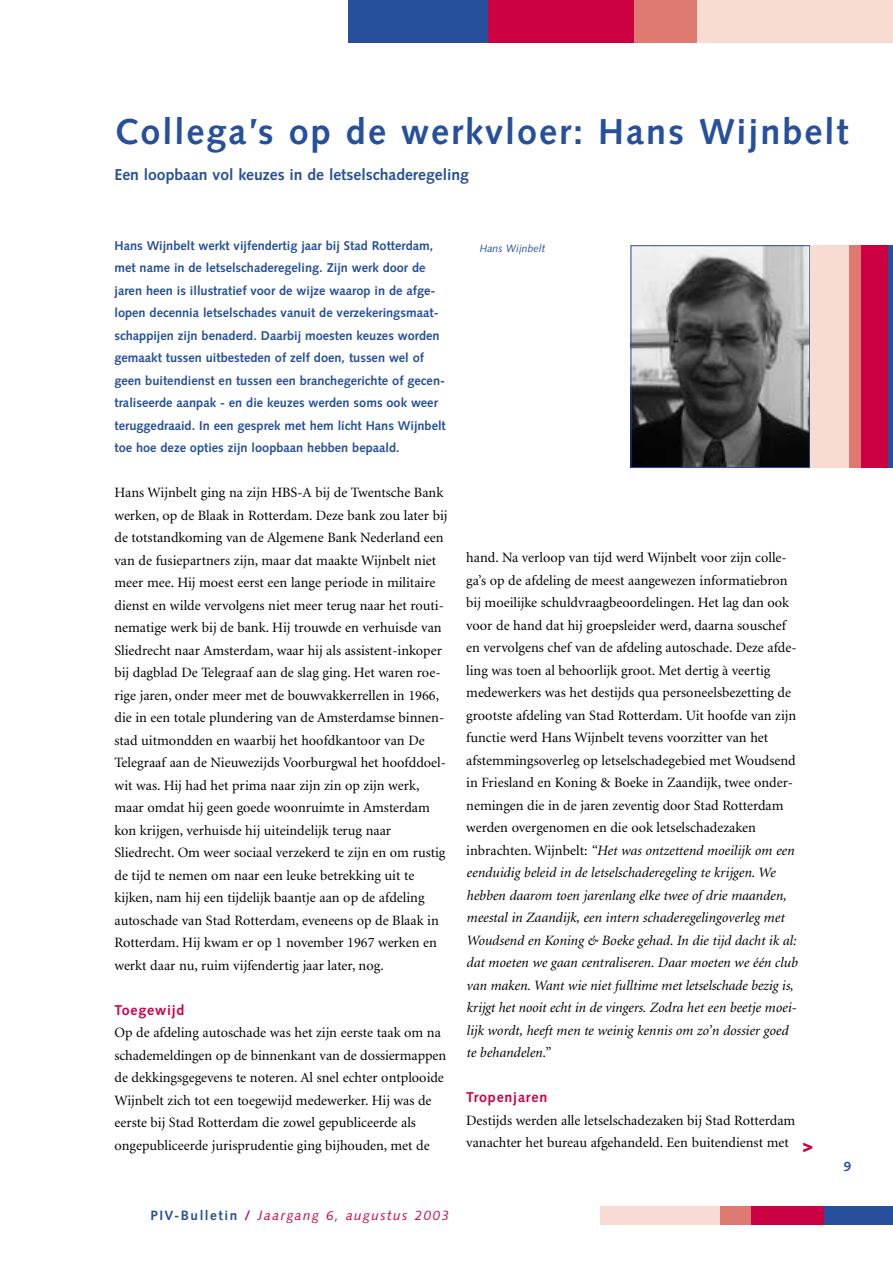
<style>
.page{position:relative;width:893px;height:1262px;background:#fff}
.page>*{position:absolute;margin:0;border:0;box-sizing:border-box;transform-origin:0 0}
.t1{font:700 36px "Syntax";letter-spacing:.055em;color:#26509b}
.t2{font:900 18px "Syntax";color:#cd0044}
.t3{font:700 15.75px "Syntax";color:#26509b}
.t4{font:14.25px/22.5px "Minion";color:#000}
.t5{font:700 14.25px "Syntax";letter-spacing:.055em;color:#cd0044}
.t6{font:italic 13.5px "Syntax";letter-spacing:.11em;color:#cd0044}
.t7{font:700 13.5px "Syntax";color:#26509b}
.t8{font:700 12.75px/22.5px "Syntax";color:#26509b}
.t9{font:italic 10.5px "Syntax";color:#26509b}
.s1{font-style:italic}
.s2{font-weight:700;font-style:normal;color:#26509b}
.s3{font-weight:700;font-style:normal}
</style>
<div class="page">
<div style="left:824px;top:1206px;width:68px;height:18px;background:#26509b"></div>
<div style="left:750px;top:1206px;width:74px;height:18px;background:#cd0044"></div>
<div style="left:717px;top:1206px;width:33px;height:18px;background:#df7a73"></div>
<div style="left:600px;top:1206px;width:119px;height:18px;background:#f8dcd4"></div>
<div style="left:349px;top:0;width:139px;height:43px;background:#26509b"></div>
<div style="left:488px;top:0;width:146px;height:43px;background:#cd0044"></div>
<div style="left:634px;top:0;width:67px;height:43px;background:#df7a73"></div>
<div style="left:697px;top:0;width:195px;height:43px;background:#f8dcd4"></div>
<img style="left:632px;top:247px;width:176px;height:219px">
<div style="left:630px;top:245px;width:180px;height:223px;border:1px solid #26509b"></div>
<div style="left:887px;top:245px;width:5px;height:223px;background:#26509b"></div>
<div style="left:860px;top:245px;width:27px;height:223px;background:#cd0044"></div>
<div style="left:848px;top:245px;width:12px;height:223px;background:#df7a73"></div>
<div style="left:810px;top:245px;width:39px;height:223px;background:#f8dcd4"></div>
<h1 class="t1" style="left:114px;top:117px;width:735px">Collega’s op de werkvloer: Hans Wijnbelt</h1>
<p class="t3" style="left:114px;top:168px;width:356px">Een loopbaan vol keuzes in de letselschaderegeling</p>
<p class="t8" style="left:114px;top:235px;width:320px">Hans Wijnbelt werkt vijfendertig jaar bij Stad Rotterdam,</p>
<p class="t9" style="left:480px;top:244px;width:67px">Hans Wijnbelt</p>
<p class="t8" style="left:114px;top:258px;width:333px">met name in de letselschaderegeling. Zijn werk door de jaren heen is illustratief voor de wijze waarop in de afge&shy;lopen decennia letselschades vanuit de verzekeringsmaat&shy;schappijen zijn benaderd. Daarbij moesten keuzes worden gemaakt tussen uitbesteden of zelf doen, tussen wel of geen buitendienst en tussen een branchegerichte of gecen&shy;traliseerde aanpak - en die keuzes werden soms ook weer teruggedraaid. In een gesprek met hem licht Hans Wijnbelt toe hoe deze opties zijn loopbaan hebben bepaald.</p>
<p class="t4" style="left:114px;top:482px;width:334px">Hans Wijnbelt ging na zijn HBS-A bij de Twentsche Bank werken, op de Blaak in Rotterdam. Deze bank zou later bij de totstandkoming van de Algemene Bank Nederland een van de fusiepartners zijn, maar dat maakte Wijnbelt niet meer mee. Hij moest eerst een lange periode in militaire dienst en wilde vervolgens niet meer terug naar het routi&shy;nematige werk bij de bank. Hij trouwde en verhuisde van Sliedrecht naar Amsterdam, waar hij als assistent-inkoper bij dagblad De Telegraaf aan de slag ging. Het waren roe&shy;rige jaren, onder meer met de bouwvakkerrellen in 1966, die in een totale plundering van de Amsterdamse binnen&shy;stad uitmondden en waarbij het hoofdkantoor van De Telegraaf aan de Nieuwezijds Voorburgwal het hoofddoel&shy;wit was. Hij had het prima naar zijn zin op zijn werk, maar omdat hij geen goede woonruimte in Amsterdam kon krijgen, verhuisde hij uiteindelijk terug naar Sliedrecht. Om weer sociaal verzekerd te zijn en om rustig de tijd te nemen om naar een leuke betrekking uit te kijken, nam hij een tijdelijk baantje aan op de afdeling autoschade van Stad Rotterdam, eveneens op de Blaak in Rotterdam. Hij kwam er op 1 november 1967 werken en werkt daar nu, ruim vijfendertig jaar later, nog.</p>
<p class="t5" style="left:114px;top:1004px;width:71px">Toegewijd</p>
<p class="t4" style="left:114px;top:1022px;width:333px">Op de afdeling autoschade was het zijn eerste taak om na schademeldingen op de binnenkant van de dossiermappen de dekkingsgegevens te noteren. Al snel echter ontplooide Wijnbelt zich tot een toegewijd medewerker. Hij was de eerste bij Stad Rotterdam die zowel gepubliceerde als ongepubliceerde jurisprudentie ging bijhouden, met de</p>
<p class="t4" style="left:466px;top:547px;width:332px">hand. Na verloop van tijd werd Wijnbelt voor zijn colle&shy;ga’s op de afdeling de meest aangewezen informatiebron bij moeilijke schuldvraagbeoordelingen. Het lag dan ook voor de hand dat hij groepsleider werd, daarna souschef en vervolgens chef van de afdeling autoschade. Deze afde&shy;ling was toen al behoorlijk groot. Met dertig à veertig medewerkers was het destijds qua personeelsbezetting de grootste afdeling van Stad Rotterdam. Uit hoofde van zijn functie werd Hans Wijnbelt tevens voorzitter van het afstemmingsoverleg op letselschadegebied met Woudsend in Friesland en Koning &amp; Boeke in Zaandijk, twee onder&shy;nemingen die in de jaren zeventig door Stad Rotterdam werden overgenomen en die ook letselschadezaken inbrachten. Wijnbelt: <span class="s1">“Het was ontzettend moeilijk om een eenduidig beleid in de letselschaderegeling te krijgen. We hebben daarom toen jarenlang elke twee of drie maanden, meestal in Zaandijk, een intern schaderegelingoverleg met Woudsend en Koning &amp; Boeke gehad. In die tijd dacht ik al: dat moeten we gaan centraliseren. Daar moeten we één club van maken. Want wie niet fulltime met letselschade bezig is, krijgt het nooit echt in de vingers. Zodra het een beetje moei&shy;lijk wordt, heeft men te weinig kennis om zo’n dossier goed te behandelen.”</span></p>
<p class="t5" style="left:466px;top:1091px;width:83px">Tropenjaren</p>
<p class="t4" style="left:466px;top:1110px;width:330px">Destijds werden alle letselschadezaken bij Stad Rotterdam vanachter het bureau afgehandeld. Een buitendienst met</p>
<p class="t2" style="left:802px;top:1138px;width:12px">&gt;</p>
<p class="t6" style="left:150px;top:1210px;width:300px"><span class="s2">PIV-Bulletin</span> <span class="s3">/</span> Jaargang 6, augustus 2003</p>
<p class="t7" style="left:843px;top:1160px;width:9px">9</p>
</div>
